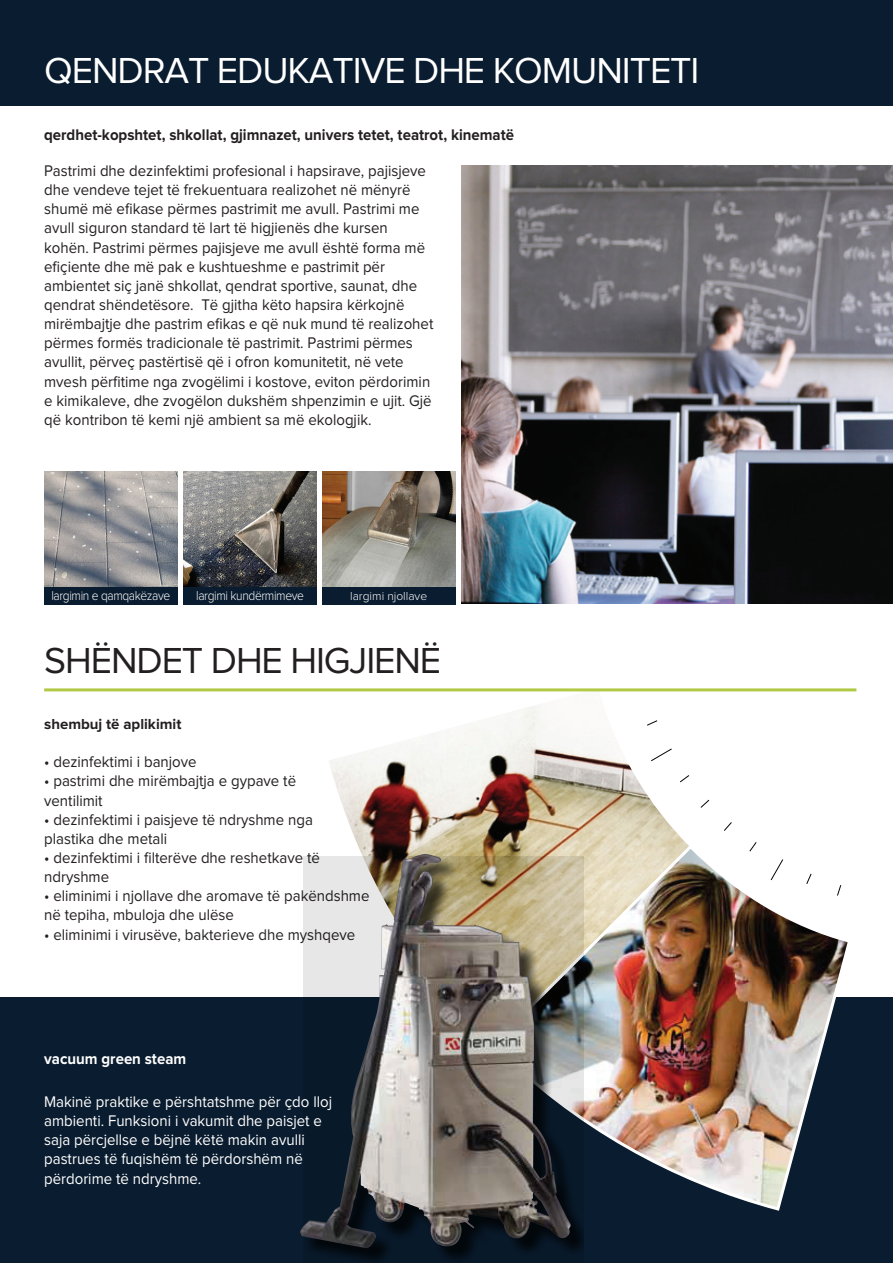
<style>
.page{position:relative;width:893px;height:1263px;background:#fff}
.page>*{position:absolute;margin:0;border:0;box-sizing:border-box;transform-origin:0 0}
.t1{font:37.5px "Proxima Nova";letter-spacing:-.03em;color:#fff}
.t2{font:37.5px "Proxima Nova";letter-spacing:-.03em;color:#231f20}
.t3{font:15.9px/19.2px "Proxima Nova";color:#231f20;scale:.94 1}
.t4{font:15.9px/19.2px "Proxima Nova";color:#fff;scale:.94 1}
.t5{font:700 15.9px "Proxima Nova";color:#231f20;scale:.94 1}
.t6{font:700 15.9px "Proxima Nova";color:#fff;scale:.94 1}
.t7{font:700 15px "Proxima Nova";color:#231f20}
.t8{font:300 13.35px "Proxima Nova";letter-spacing:-.03em;color:#fff;scale:.9 1}
.t9{font:300 12px "Proxima Nova";color:#fff}
</style>
<div class="page">
<div style="left:0;top:0;width:892px;height:106px;background:#0a1c2f"></div>
<div style="left:0;top:997px;width:892px;height:266px;background:#0a1c2f"></div>
<img style="left:329px;top:691px;width:362px;height:163px">
<img style="left:489px;top:842px;width:359px;height:369px">
<hr style="left:44px;top:688px;width:812px;height:3px;background:#b0ca45">
<svg style="left:309px;top:857px;width:275px;height:406px"></svg>
<img style="left:300px;top:854px;width:272px;height:394px">
<svg style="left:646px;top:720px;width:196px;height:176px"></svg>
<img style="left:183px;top:472px;width:133px;height:115px">
<img style="left:44px;top:472px;width:133px;height:115px">
<img style="left:322px;top:472px;width:133px;height:115px">
<div style="left:44px;top:587px;width:133px;height:18px;background:#0a1c2f"></div>
<div style="left:183px;top:587px;width:133px;height:18px;background:#0a1c2f"></div>
<div style="left:322px;top:587px;width:133px;height:18px;background:#0a1c2f"></div>
<img style="left:461px;top:166px;width:431px;height:438px">
<h1 class="t1" style="left:44px;top:50px;width:657px">QENDRAT EDUKATIVE DHE KOMUNITETI</h1>
<p class="t5" style="left:44px;top:125px;width:501px">qerdhet-kopshtet, shkollat, gjimnazet, univers tetet, teatrot, kinematë</p>
<p class="t3" style="left:44px;top:161px;width:416px">Pastrimi dhe dezinfektimi profesional i hapsirave, pajisjeve dhe vendeve tejet të frekuentuara realizohet në mënyrë shumë më efikase përmes pastrimit me avull. Pastrimi me avull siguron standard të lart të higjienës dhe kursen kohën. Pastrimi përmes pajisjeve me avull është forma më efiçiente dhe më pak e kushtueshme e pastrimit për ambientet siç janë shkollat, qendrat sportive, saunat, dhe qendrat shëndetësore. Të gjitha këto hapsira kërkojnë mirëmbajtje dhe pastrim efikas e që nuk mund të realizohet përmes formës tradicionale të pastrimit. Pastrimi përmes avullit, përveç pastërtisë që i ofron komunitetit, në vete mvesh përfitime nga zvogëlimi i kostove, eviton përdorimin e kimikaleve, dhe zvogëlon dukshëm shpenzimin e ujit. Gjë që kontribon të kemi një ambient sa më ekologjik.</p>
<p class="t8" style="left:51px;top:589px;width:134px">largimin e qamqakëzave</p>
<p class="t8" style="left:196px;top:589px;width:121px">largimi kundërmimeve</p>
<p class="t9" style="left:350px;top:590px;width:79px">largimi njollave</p>
<h1 class="t2" style="left:44px;top:640px;width:398px">SHËNDET DHE HIGJIENË</h1>
<p class="t7" style="left:44px;top:715px;width:139px">shembuj të aplikimit</p>
<p class="t3" style="left:44px;top:753px;width:164px">• dezinfektimi i banjove</p>
<p class="t3" style="left:44px;top:772px;width:270px">• pastrimi dhe mirëmbajtja e gypave të ventilimit</p>
<p class="t3" style="left:44px;top:810px;width:287px">• dezinfektimi i paisjeve të ndryshme nga plastika dhe metali</p>
<p class="t3" style="left:44px;top:848px;width:295px">• dezinfektimi i filterëve dhe reshetkave të ndryshme</p>
<p class="t3" style="left:44px;top:887px;width:348px">• eliminimi i njollave dhe aromave të pakëndshme në tepiha, mbuloja dhe ulëse</p>
<p class="t3" style="left:44px;top:925px;width:332px">• eliminimi i virusëve, bakterieve dhe myshqeve</p>
<p class="t6" style="left:44px;top:1050px;width:153px">vacuum green steam</p>
<p class="t4" style="left:44px;top:1092px;width:308px">Makinë praktike e përshtatshme për çdo lloj ambienti. Funksioni i vakumit dhe paisjet e saja përcjellse e bëjnë këtë makin avulli pastrues të fuqishëm të përdorshëm në përdorime të ndryshme.</p>
</div>
